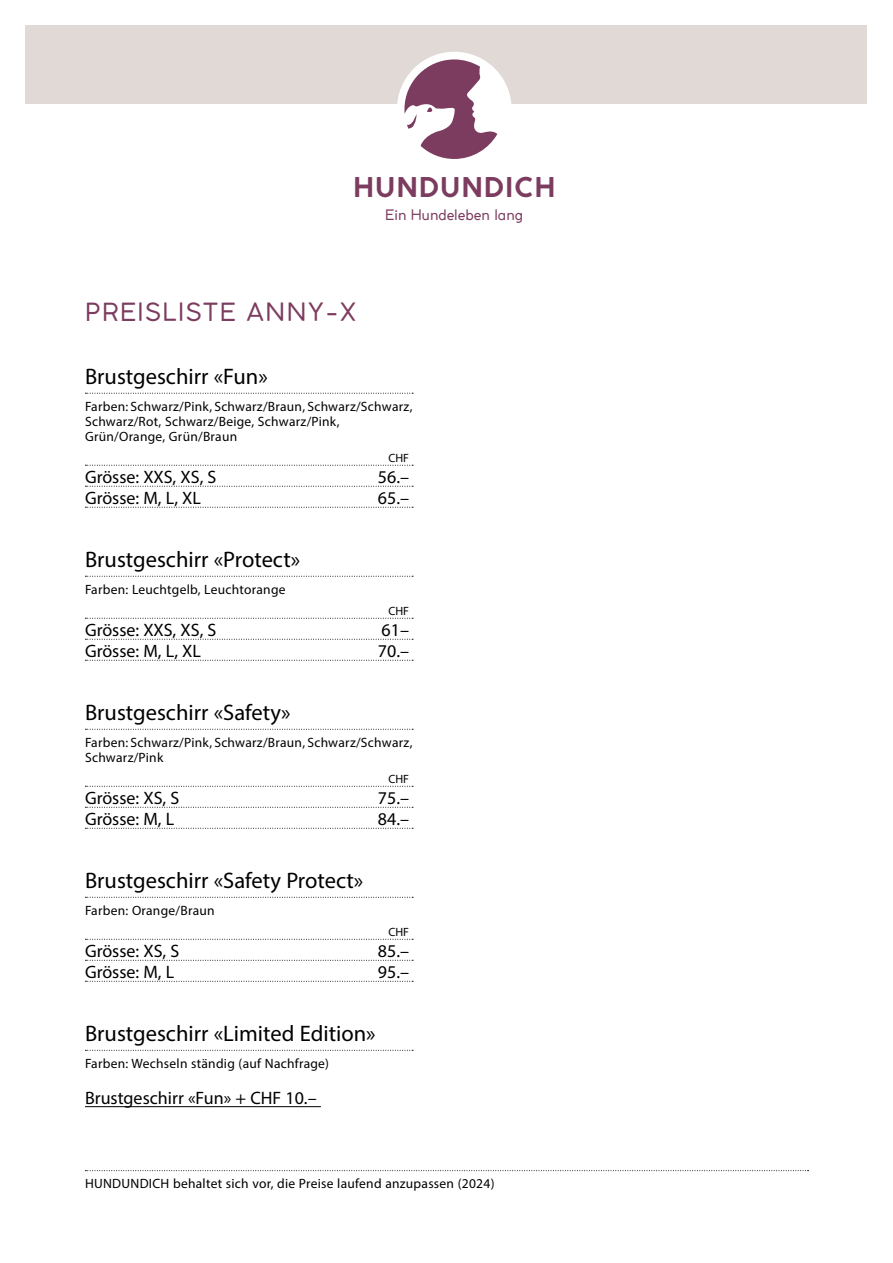
<style>
.page{position:relative;width:893px;height:1263px;background:#fff}
.page>*{position:absolute;margin:0;border:0;box-sizing:border-box;transform-origin:0 0}
.t1{font:700 27px "Coco Gothic";letter-spacing:.04em;color:#7c3c5f}
.t2{font:24.75px "Coco Gothic";letter-spacing:.06em;color:#7c3c5f}
.t3{font:22.5px "Myriad Pro";color:#000}
.t4{font:18px "Myriad Pro";color:#000}
.t5{font:14.25px "Coco Gothic";color:#7c3c5f}
.t6{font:13.5px/15px "Myriad Pro";letter-spacing:.02em;color:#000}
.t7{font:12px "Myriad Pro";color:#000}
</style>
<div class="page">
<svg style="left:85px;top:393px;width:328px;height:1px"></svg>
<svg style="left:85px;top:465px;width:328px;height:1px"></svg>
<svg style="left:85px;top:486px;width:328px;height:1px"></svg>
<svg style="left:85px;top:507px;width:328px;height:1px"></svg>
<svg style="left:85px;top:576px;width:328px;height:1px"></svg>
<svg style="left:85px;top:618px;width:328px;height:1px"></svg>
<svg style="left:85px;top:639px;width:328px;height:1px"></svg>
<svg style="left:85px;top:660px;width:328px;height:1px"></svg>
<svg style="left:85px;top:729px;width:328px;height:1px"></svg>
<svg style="left:85px;top:786px;width:328px;height:1px"></svg>
<svg style="left:85px;top:807px;width:328px;height:1px"></svg>
<svg style="left:85px;top:828px;width:328px;height:1px"></svg>
<svg style="left:85px;top:897px;width:328px;height:1px"></svg>
<svg style="left:85px;top:939px;width:328px;height:1px"></svg>
<svg style="left:85px;top:960px;width:328px;height:1px"></svg>
<svg style="left:85px;top:981px;width:328px;height:1px"></svg>
<svg style="left:85px;top:1050px;width:328px;height:1px"></svg>
<hr style="left:85px;top:1106px;width:236px;height:1px;background:#000">
<div style="left:26px;top:26px;width:841px;height:78px;background:#e0d9d6"></div>
<div style="left:397px;top:52px;width:115px;height:114px;background:#fff;border-radius:50%"></div>
<svg style="left:404px;top:59px;width:93px;height:100px"></svg>
<svg style="left:85px;top:1170px;width:723px;height:1px"></svg>
<h1 class="t1" style="left:353px;top:167px;width:204px">HUNDUNDICH</h1>
<p class="t5" style="left:385px;top:204px;width:139px">Ein Hundeleben lang</p>
<h2 class="t2" style="left:85px;top:293px;width:273px">PREISLISTE ANNY-X</h2>
<h3 class="t3" style="left:85px;top:362px;width:184px">Brustgeschirr «Fun»</h3>
<p class="t6" style="left:85px;top:398px;width:329px">Farben: Schwarz/Pink, Schwarz/Braun, Schwarz/Schwarz,<br>Schwarz/Rot, Schwarz/Beige, Schwarz/Pink,<br>Grün/Orange, Grün/Braun</p>
<p class="t7" style="left:388px;top:450px;width:22px">CHF</p>
<h3 class="t4" style="left:85px;top:465px;width:133px">Grösse: XXS, XS, S</h3>
<h3 class="t4" style="left:378px;top:465px;width:33px">56.–</h3>
<h3 class="t4" style="left:85px;top:486px;width:117px">Grösse: M, L, XL</h3>
<h3 class="t4" style="left:378px;top:486px;width:33px">65.–</h3>
<h3 class="t3" style="left:85px;top:545px;width:217px">Brustgeschirr «Protect»</h3>
<p class="t6" style="left:85px;top:581px;width:202px">Farben: Leuchtgelb, Leuchtorange</p>
<p class="t7" style="left:388px;top:603px;width:22px">CHF</p>
<h3 class="t4" style="left:85px;top:618px;width:133px">Grösse: XXS, XS, S</h3>
<h3 class="t4" style="left:382px;top:618px;width:29px">61–</h3>
<h3 class="t4" style="left:85px;top:639px;width:117px">Grösse: M, L, XL</h3>
<h3 class="t4" style="left:378px;top:639px;width:33px">70.–</h3>
<h3 class="t3" style="left:85px;top:698px;width:207px">Brustgeschirr «Safety»</h3>
<p class="t6" style="left:85px;top:734px;width:329px">Farben: Schwarz/Pink, Schwarz/Braun, Schwarz/Schwarz,<br>Schwarz/Pink</p>
<p class="t7" style="left:388px;top:771px;width:22px">CHF</p>
<h3 class="t4" style="left:85px;top:786px;width:96px">Grösse: XS, S</h3>
<h3 class="t4" style="left:378px;top:786px;width:33px">75.–</h3>
<h3 class="t4" style="left:85px;top:807px;width:91px">Grösse: M, L</h3>
<h3 class="t4" style="left:378px;top:807px;width:33px">84.–</h3>
<h3 class="t3" style="left:85px;top:866px;width:280px">Brustgeschirr «Safety Protect»</h3>
<p class="t6" style="left:85px;top:902px;width:131px">Farben: Orange/Braun</p>
<p class="t7" style="left:388px;top:924px;width:22px">CHF</p>
<h3 class="t4" style="left:85px;top:939px;width:96px">Grösse: XS, S</h3>
<h3 class="t4" style="left:378px;top:939px;width:33px">85.–</h3>
<h3 class="t4" style="left:85px;top:960px;width:91px">Grösse: M, L</h3>
<h3 class="t4" style="left:378px;top:960px;width:33px">95.–</h3>
<h3 class="t3" style="left:85px;top:1019px;width:292px">Brustgeschirr «Limited Edition»</h3>
<p class="t6" style="left:85px;top:1055px;width:246px">Farben: Wechseln ständig (auf Nachfrage)</p>
<h3 class="t4" style="left:85px;top:1086px;width:233px">Brustgeschirr «Fun» + CHF 10.–</h3>
<p class="t6" style="left:85px;top:1176px;width:411px">HUNDUNDICH behaltet sich vor, die Preise laufend anzupassen (2024)</p>
</div>
